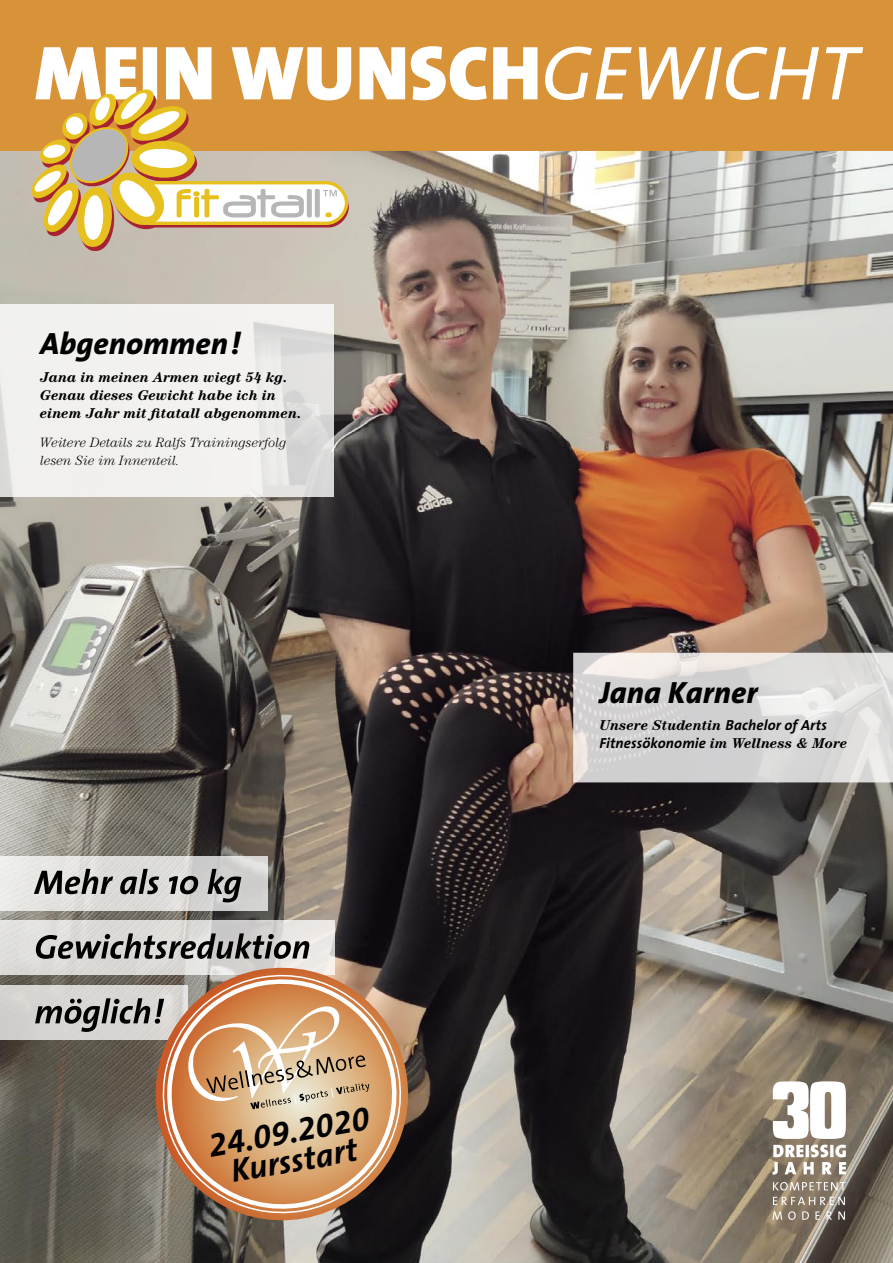
<style>
.page{position:relative;width:893px;height:1263px;background:#fff}
.page>*{position:absolute;margin:0;border:0;box-sizing:border-box;transform-origin:0 0}
.t1{font:900 77.25px "The Sans";color:#fff}
.t2{font:italic 33px "The Sans Bold Expert";color:#000}
.t3{font:italic 700 33px "The Sans";color:#000}
.t4{font:italic 800 30.9px "The Sans";letter-spacing:.005em;color:#000}
.t5{font:italic 700 14.7px "The Sans";letter-spacing:.01em;color:#000}
.t6{font:italic 700 14.25px/18px "Century";color:#000}
.t7{font:italic 300 13.5px/18px "Century";color:#000}
.s1{font-weight:400;font-style:italic}
.s2{font-family:"The Sans";font-size:14.7px}
.s3{font-family:"Century";font-size:14.25px}
</style>
<div class="page">
<img style="left:0;top:151px;width:893px;height:1112px">
<svg style="left:0;top:304px;width:334px;height:192px;fill:#f1f1ee"></svg>
<svg style="left:0;top:856px;width:267px;height:54px;background:#dddcda"></svg>
<svg style="left:0;top:921px;width:335px;height:54px;background:#dcdbd8"></svg>
<div style="left:0;top:985px;width:188px;height:54px;background:#d5d4d1"></div>
<svg style="left:34px;top:869px;width:207px;height:33px;background:#9d9c9b"></svg>
<svg style="left:36px;top:933px;width:274px;height:26px;background:#8b8a88"></svg>
<svg style="left:35px;top:998px;width:108px;height:34px"></svg>
<svg style="left:143px;top:955px;width:278px;height:278px;background:#5d5954"></svg>
<svg style="left:146px;top:959px;width:271px;height:270px;background:#b18c6f"></svg>
<svg style="left:182px;top:1004px;width:189px;height:105px;background:#d4a981"></svg>
<div style="left:0;top:0;width:893px;height:151px;background:#d89238"></div>
<svg style="left:33px;top:247px;width:316px;height:5px;background:#c5baaf"></svg>
<svg style="left:31px;top:89px;width:319px;height:158px"></svg>
<svg style="left:773px;top:1182px;width:73px;height:8px"></svg>
<svg style="left:773px;top:1197px;width:72px;height:8px"></svg>
<svg style="left:772px;top:1211px;width:73px;height:9px"></svg>
<svg style="left:772px;top:1081px;width:74px;height:93px"></svg>
<svg style="left:573px;top:653px;width:320px;height:129px;background:#d9d8d7"></svg>
<p class="t1" style="left:35px;top:24px;width:825px">MEIN WUNSCH<span class="s1">GEWICHT</span></p>
<p class="t4" style="left:40px;top:324px;width:202px">Abgenommen!</p>
<p class="t6" style="left:40px;top:368px;width:263px">Jana in meinen Armen wiegt 54 kg.<br>Genau dieses Gewicht habe ich in einem Jahr mit fitatall abgenommen.</p>
<p class="t7" style="left:40px;top:433px;width:248px">Weitere Details zu Ralfs Trainingserfolg lesen Sie im Innenteil.</p>
<p class="t2" style="left:205px;top:1125px;width:165px;rotate:-10deg">24.09.2020</p>
<p class="t3" style="left:227px;top:1150px;width:130px;rotate:-10deg">Kursstart</p>
<p class="t4" style="left:599px;top:672px;width:159px">Jana Karner</p>
<p class="t6" style="left:599px;top:716px;width:229px">Unsere Studentin <span class="s2">Bachelor of Arts</span></p>
<p class="t5" style="left:599px;top:734px;width:250px">Fitnessökonomie <span class="s3">im Wellness &amp; More</span></p>
</div>
